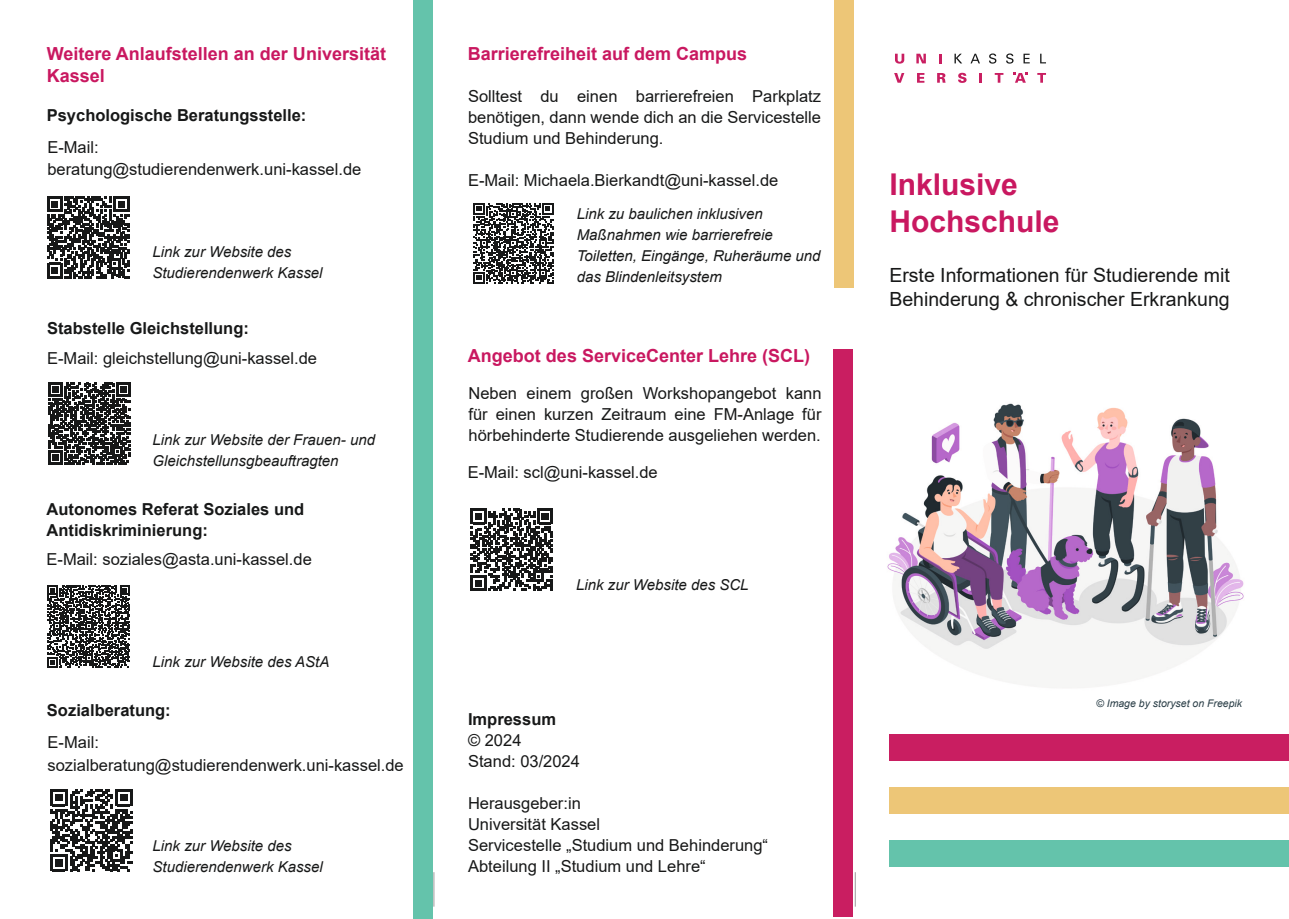
<style>
.page{position:relative;width:1289px;height:919px;background:#fff}
.page>*{position:absolute;margin:0;border:0;box-sizing:border-box;transform-origin:0 0}
.t1{font:700 30px "Arial";color:#c91860}
.t2{font:19.5px/24px "Arial";color:#171818}
.t3{font:700 18px/21.6px "Arial";color:#c91860}
.t4{font:16.5px/21px "Arial";color:#171818;text-align:justify}
.t5{font:700 16.5px/21px "Arial";color:#171818}
.t6{font:italic 15px/21px "Arial";color:#171818}
.t7{font:italic 10.5px "Arial";color:#293d46}
</style>
<div class="page">
<hr style="left:433px;top:872px;width:1px;height:34px;background:#171818">
<hr style="left:855px;top:872px;width:1px;height:34px;background:#171818">
<svg style="left:50px;top:789px;width:83px;height:82px"></svg>
<img style="left:887px;top:403px;width:357px;height:285px">
<svg style="left:47px;top:585px;width:83px;height:82px"></svg>
<svg style="left:49px;top:383px;width:82px;height:82px"></svg>
<svg style="left:473px;top:203px;width:80px;height:80px"></svg>
<svg style="left:471px;top:508px;width:82px;height:83px"></svg>
<svg style="left:47px;top:196px;width:82px;height:82px"></svg>
<div style="left:889px;top:734px;width:399px;height:26px;background:#c91e61"></div>
<div style="left:889px;top:786px;width:399px;height:27px;background:#edc677"></div>
<div style="left:889px;top:840px;width:399px;height:26px;background:#64c3ab"></div>
<div style="left:833px;top:349px;width:20px;height:567px;background:#c91e61"></div>
<div style="left:834px;top:0;width:20px;height:287px;background:#edc677"></div>
<div style="left:412px;top:0;width:20px;height:918px;background:#64c3ab"></div>
<svg style="left:954px;top:54px;width:8px;height:9px"></svg>
<svg style="left:970px;top:54px;width:9px;height:9px"></svg>
<svg style="left:989px;top:53px;width:7px;height:11px"></svg>
<svg style="left:1006px;top:53px;width:7px;height:11px"></svg>
<svg style="left:1023px;top:54px;width:6px;height:9px"></svg>
<svg style="left:1040px;top:54px;width:6px;height:9px"></svg>
<svg style="left:894px;top:73px;width:10px;height:10px"></svg>
<svg style="left:917px;top:73px;width:7px;height:10px"></svg>
<svg style="left:937px;top:73px;width:8px;height:10px"></svg>
<svg style="left:958px;top:73px;width:8px;height:10px"></svg>
<svg style="left:979px;top:73px;width:3px;height:10px"></svg>
<svg style="left:994px;top:73px;width:9px;height:10px"></svg>
<svg style="left:1037px;top:73px;width:9px;height:10px"></svg>
<svg style="left:895px;top:54px;width:9px;height:10px"></svg>
<svg style="left:916px;top:54px;width:9px;height:9px"></svg>
<svg style="left:939px;top:54px;width:2px;height:9px"></svg>
<svg style="left:1013px;top:72px;width:14px;height:11px"></svg>
<p class="t3" style="left:47px;top:43px;width:341px">Weitere Anlaufstellen an der Universität<br>Kassel</p>
<p class="t3" style="left:468px;top:43px;width:281px">Barrierefreiheit auf dem Campus</p>
<p class="t5" style="left:47px;top:105px;width:261px">Psychologische Beratungsstelle:</p>
<p class="t4" style="left:47px;top:136px;width:53px">E-Mail:</p>
<p class="t4" style="left:47px;top:159px;width:315px">beratung@studierendenwerk.uni-kassel.de</p>
<p class="t6" style="left:152px;top:241px;width:172px">Link zur Website des<br>Studierendenwerk Kassel</p>
<p class="t5" style="left:47px;top:318px;width:203px">Stabstelle Gleichstellung:</p>
<p class="t4" style="left:47px;top:347px;width:271px">E-Mail: gleichstellung@uni-kassel.de</p>
<p class="t6" style="left:153px;top:429px;width:224px">Link zur Website der Frauen- und<br>Gleichstellunsgbeauftragten</p>
<p class="t5" style="left:46px;top:498px;width:259px">Autonomes Referat Soziales und<br>Antidiskriminierung:</p>
<p class="t4" style="left:46px;top:549px;width:267px">E-Mail: soziales@asta.uni-kassel.de</p>
<p class="t6" style="left:153px;top:652px;width:178px">Link zur Website des AStA</p>
<p class="t4" style="left:468px;top:85px;width:354px">Solltest du einen barrierefreien Parkplatz benötigen, dann wende dich an die Servicestelle Studium und Behinderung.</p>
<p class="t4" style="left:468px;top:169px;width:312px">E-Mail: Michaela.Bierkandt@uni-kassel.de</p>
<p class="t6" style="left:576px;top:204px;width:245px">Link zu baulichen inklusiven<br>Maßnahmen wie barrierefreie<br>Toiletten, Eingänge, Ruheräume und das Blindenleitsystem</p>
<p class="t3" style="left:468px;top:345px;width:344px">Angebot des ServiceCenter Lehre (SCL)</p>
<p class="t4" style="left:468px;top:383px;width:354px">Neben einem großen Workshopangebot kann für einen kurzen Zeitraum eine FM-Anlage für hörbehinderte Studierende ausgeliehen werden.</p>
<p class="t4" style="left:467px;top:461px;width:192px">E-Mail: scl@uni-kassel.de</p>
<p class="t6" style="left:576px;top:574px;width:174px">Link zur Website des SCL</p>
<p class="t1" style="left:889px;top:164px;width:130px">Inklusive</p>
<p class="t1" style="left:889px;top:200px;width:172px">Hochschule</p>
<p class="t2" style="left:889px;top:263px;width:342px">Erste Informationen für Studierende mit<br>Behinderung &amp; chronischer Erkrankung</p>
<p class="t5" style="left:47px;top:700px;width:125px">Sozialberatung:</p>
<p class="t7" style="left:1096px;top:696px;width:148px">© Image by storyset on Freepik</p>
<p class="t5" style="left:468px;top:708px;width:90px">Impressum</p>
<p class="t4" style="left:468px;top:729px;width:55px">© 2024</p>
<p class="t4" style="left:468px;top:750px;width:113px">Stand: 03/2024</p>
<p class="t4" style="left:468px;top:792px;width:114px">Herausgeber:in</p>
<p class="t4" style="left:468px;top:813px;width:134px">Universität Kassel</p>
<p class="t4" style="left:468px;top:834px;width:301px">Servicestelle „Studium und Behinderung“</p>
<p class="t4" style="left:468px;top:855px;width:239px">Abteilung II „Studium und Lehre“</p>
<p class="t4" style="left:48px;top:731px;width:53px">E-Mail:</p>
<p class="t4" style="left:48px;top:754px;width:358px">sozialberatung@studierendenwerk.uni-kassel.de</p>
<p class="t6" style="left:153px;top:835px;width:172px">Link zur Website des<br>Studierendenwerk Kassel</p>
</div>
